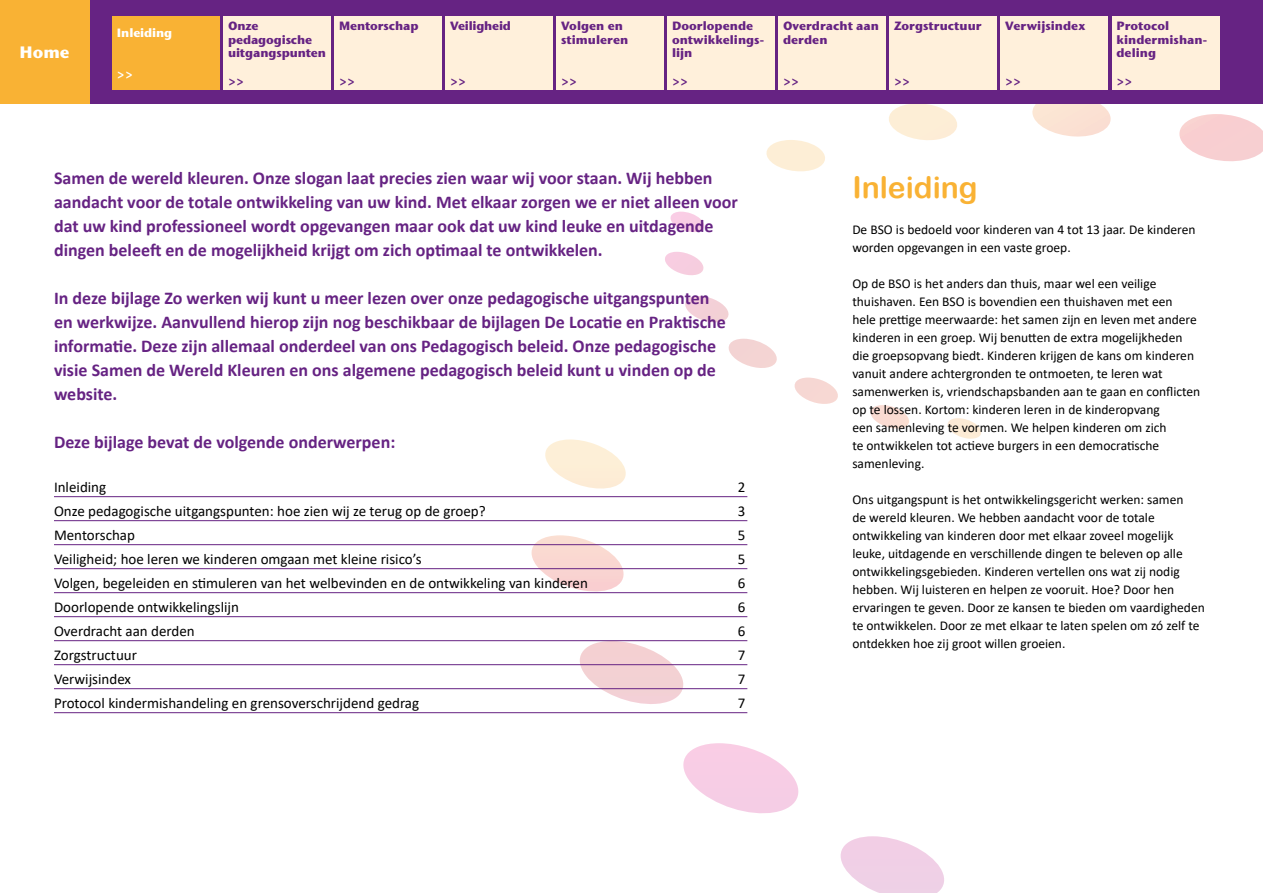
<style>
.page{position:relative;width:1263px;height:893px;background:#fff}
.page>*{position:absolute;margin:0;border:0;box-sizing:border-box;transform-origin:0 0}
.t1{font:30px "Arial Rounded MT Bold";color:#f9b234}
.t2{font:700 18px/24px "Calibri";color:#662383}
.t3{font:700 16.5px "Stone Sans ITC Std";color:#fff}
.t4{font:15px "Calibri";color:#000}
.t5{font:13.5px/18px "Calibri";color:#000}
.t6{font:700 12px/13.6px "Stone Sans ITC Std";color:#662383}
.t7{font:700 12px "Stone Sans ITC Std";letter-spacing:-.01em;color:#fff}
.t8{font:700 12px "Stone Sans ITC Std";letter-spacing:-.02em;color:#662383}
</style>
<div class="page">
<svg style="left:665px;top:212px;width:316px;height:227px"></svg>
<svg style="left:763px;top:104px;width:500px;height:330px"></svg>
<svg style="left:531px;top:439px;width:413px;height:454px"></svg>
<div style="left:0;top:0;width:1263px;height:104px;background:#662383"></div>
<div style="left:0;top:0;width:89px;height:104px;background:#f9b234"></div>
<hr style="left:54px;top:496px;width:693px;height:1px;background:#662383">
<hr style="left:54px;top:520px;width:693px;height:1px;background:#662383">
<hr style="left:54px;top:544px;width:693px;height:1px;background:#662383">
<hr style="left:54px;top:568px;width:693px;height:1px;background:#662383">
<hr style="left:54px;top:592px;width:693px;height:1px;background:#662383">
<hr style="left:54px;top:616px;width:693px;height:1px;background:#662383">
<hr style="left:54px;top:640px;width:693px;height:1px;background:#662383">
<hr style="left:54px;top:664px;width:693px;height:1px;background:#662383">
<hr style="left:54px;top:688px;width:693px;height:1px;background:#662383">
<hr style="left:54px;top:712px;width:693px;height:1px;background:#662383">
<div style="left:113px;top:16px;width:107px;height:74px;background:#f9b234"></div>
<div style="left:224px;top:16px;width:107px;height:74px;background:#fff0db"></div>
<div style="left:557px;top:16px;width:107px;height:74px;background:#fff0db"></div>
<div style="left:446px;top:16px;width:107px;height:74px;background:#fff0db"></div>
<div style="left:335px;top:16px;width:107px;height:74px;background:#fff0db"></div>
<div style="left:668px;top:16px;width:107px;height:74px;background:#fff0db"></div>
<div style="left:779px;top:16px;width:107px;height:74px;background:#fff0db"></div>
<div style="left:890px;top:16px;width:107px;height:74px;background:#fff0db"></div>
<div style="left:1001px;top:16px;width:107px;height:74px;background:#fff0db"></div>
<div style="left:1112px;top:16px;width:107px;height:74px;background:#fff0db"></div>
<p class="t3" style="left:20px;top:41px;width:52px">Home</p>
<p class="t7" style="left:117px;top:25px;width:57px">Inleiding</p>
<p class="t7" style="left:117px;top:66px;width:18px">&gt;&gt;</p>
<p class="t6" style="left:228px;top:19px;width:100px">Onze pedagogische uitgangspunten</p>
<p class="t6" style="left:228px;top:73px;width:18px">&gt;&gt;</p>
<p class="t6" style="left:339px;top:19px;width:81px">Mentorschap</p>
<p class="t6" style="left:339px;top:73px;width:18px">&gt;&gt;</p>
<p class="t8" style="left:450px;top:18px;width:62px">Veiligheid</p>
<p class="t6" style="left:450px;top:73px;width:18px">&gt;&gt;</p>
<p class="t6" style="left:561px;top:19px;width:69px">Volgen en stimuleren</p>
<p class="t6" style="left:561px;top:73px;width:18px">&gt;&gt;</p>
<p class="t6" style="left:672px;top:19px;width:93px">Doorlopende ontwikkelings&shy;lijn</p>
<p class="t6" style="left:672px;top:73px;width:18px">&gt;&gt;</p>
<p class="t6" style="left:783px;top:19px;width:98px">Overdracht aan derden</p>
<p class="t6" style="left:783px;top:73px;width:18px">&gt;&gt;</p>
<p class="t6" style="left:894px;top:19px;width:89px">Zorgstructuur</p>
<p class="t6" style="left:894px;top:73px;width:18px">&gt;&gt;</p>
<p class="t6" style="left:1005px;top:19px;width:82px">Verwijsindex</p>
<p class="t6" style="left:1005px;top:73px;width:18px">&gt;&gt;</p>
<p class="t6" style="left:1116px;top:19px;width:92px">Protocol kindermishan&shy;deling</p>
<p class="t6" style="left:1116px;top:73px;width:18px">&gt;&gt;</p>
<p class="t2" style="left:54px;top:165px;width:685px">Samen de wereld kleuren. Onze slogan laat precies zien waar wij voor staan. Wij hebben aandacht voor de totale ontwikkeling van uw kind. Met elkaar zorgen we er niet alleen voor dat uw kind professioneel wordt opgevangen maar ook dat uw kind leuke en uitdagende dingen beleeft en de mogelijkheid krijgt om zich optimaal te ontwikkelen.</p>
<p class="t2" style="left:54px;top:285px;width:673px">In deze bijlage Zo werken wij kunt u meer lezen over onze pedagogische uitgangspunten en werkwijze. Aanvullend hierop zijn nog beschikbaar de bijlagen De Locatie en Praktische informatie. Deze zijn allemaal onderdeel van ons Pedagogisch beleid. Onze pedagogische visie Samen de Wereld Kleuren en ons algemene pedagogisch beleid kunt u vinden op de website.</p>
<h2 class="t2" style="left:54px;top:429px;width:343px">Deze bijlage bevat de volgende onderwerpen:</h2>
<p class="t4" style="left:54px;top:477px;width:54px">Inleiding</p>
<p class="t4" style="left:738px;top:477px;width:9px">2</p>
<p class="t4" style="left:54px;top:501px;width:433px">Onze pedagogische uitgangspunten: hoe zien wij ze terug op de groep?</p>
<p class="t4" style="left:738px;top:501px;width:9px">3</p>
<p class="t4" style="left:54px;top:525px;width:82px">Mentorschap</p>
<p class="t4" style="left:738px;top:525px;width:9px">5</p>
<p class="t4" style="left:54px;top:549px;width:369px">Veiligheid; hoe leren we kinderen omgaan met kleine risico’s</p>
<p class="t4" style="left:738px;top:549px;width:9px">5</p>
<p class="t4" style="left:54px;top:573px;width:535px">Volgen, begeleiden en stimuleren van het welbevinden en de ontwikkeling van kinderen</p>
<p class="t4" style="left:738px;top:573px;width:9px">6</p>
<p class="t4" style="left:54px;top:597px;width:187px">Doorlopende ontwikkelingslijn</p>
<p class="t4" style="left:738px;top:597px;width:9px">6</p>
<p class="t4" style="left:54px;top:621px;width:142px">Overdracht aan derden</p>
<p class="t4" style="left:738px;top:621px;width:9px">6</p>
<p class="t4" style="left:54px;top:645px;width:84px">Zorgstructuur</p>
<p class="t4" style="left:738px;top:645px;width:9px">7</p>
<p class="t4" style="left:54px;top:669px;width:79px">Verwijsindex</p>
<p class="t4" style="left:738px;top:669px;width:9px">7</p>
<p class="t4" style="left:54px;top:693px;width:367px">Protocol kindermishandeling en grensoverschrijdend gedrag</p>
<p class="t4" style="left:738px;top:693px;width:9px">7</p>
<h1 class="t1" style="left:852px;top:170px;width:127px">Inleiding</h1>
<p class="t5" style="left:852px;top:220px;width:345px">De BSO is bedoeld voor kinderen van 4 tot 13 jaar. De kinderen worden opgevangen in een vaste groep.</p>
<p class="t5" style="left:852px;top:274px;width:349px">Op de BSO is het anders dan thuis, maar wel een veilige thuishaven. Een BSO is bovendien een thuishaven met een<br>hele prettige meerwaarde: het samen zijn en leven met andere kinderen in een groep. Wij benutten de extra mogelijkheden die groepsopvang biedt. Kinderen krijgen de kans om kinderen vanuit andere achtergronden te ontmoeten, te leren wat samenwerken is, vriendschapsbanden aan te gaan en conflicten op te lossen. Kortom: kinderen leren in de kinderopvang<br>een samenleving te vormen. We helpen kinderen om zich<br>te ontwikkelen tot actieve burgers in een democratische samenleving.</p>
<p class="t5" style="left:852px;top:490px;width:354px">Ons uitgangspunt is het ontwikkelingsgericht werken: samen<br>de wereld kleuren. We hebben aandacht voor de totale ontwikkeling van kinderen door met elkaar zoveel mogelijk leuke, uitdagende en verschillende dingen te beleven op alle ontwikkelingsgebieden. Kinderen vertellen ons wat zij nodig hebben. Wij luisteren en helpen ze vooruit. Hoe? Door hen ervaringen te geven. Door ze kansen te bieden om vaardigheden te ontwikkelen. Door ze met elkaar te laten spelen om zó zelf te ontdekken hoe zij groot willen groeien.</p>
</div>
